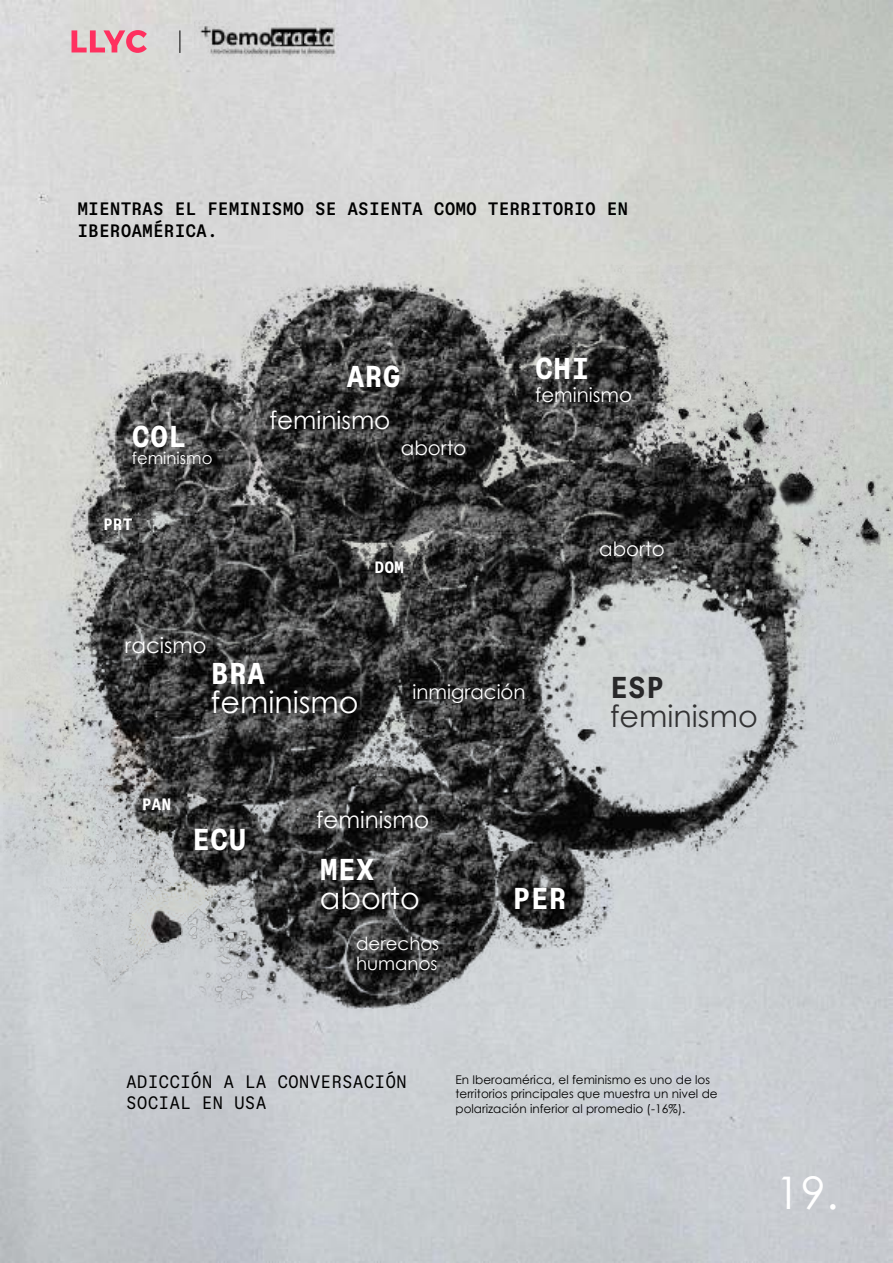
<style>
.page{position:relative;width:893px;height:1263px;background:#fff}
.page>*{position:absolute;margin:0;border:0;box-sizing:border-box;transform-origin:0 0}
.t1{font:45px "Century Gothic";color:#fff}
.t2{font:700 30.15px "Auger Mono";color:#fff}
.t3{font:30.15px "Century Gothic";color:#fff}
.t4{font:30.15px "Century Gothic";color:#333334}
.t5{font:700 30.15px "Auger Mono";color:#282829}
.t6{font:24.75px "Century Gothic";color:#fff}
.t7{font:23.1px "Century Gothic";color:#fff}
.t8{font:21.45px "Century Gothic";color:#fff}
.t9{font:19.8px "Century Gothic";color:#fff}
.t10{font:18.15px/19.8px "Century Gothic";color:#fff}
.t11{font:500 18px/21.6px "Auger Mono";color:#000}
.t12{font:18px/21.6px "Auger Mono";color:#000}
.t13{font:700 16.5px "Auger Mono";color:#fff}
.t14{font:16.5px "Century Gothic";color:#fff}
.t15{font:12px/14.4px "Century Gothic";color:#000}
</style>
<div class="page">
<img style="left:0;top:0;width:893px;height:1263px">
<img style="left:3px;top:265px;width:890px;height:743px">
<svg style="left:180px;top:30px;width:1px;height:23px"></svg>
<svg style="left:72px;top:30px;width:75px;height:23px;background:#ea8d9f"></svg>
<img style="left:195px;top:21px;width:147px;height:38px">
<h3 class="t11" style="left:77px;top:198px;width:552px">MIENTRAS EL FEMINISMO SE ASIENTA COMO TERRITORIO EN<br>IBEROAMÉRICA.</h3>
<h2 class="t2" style="left:132px;top:419px;width:56px">COL</h2>
<h3 class="t14" style="left:132px;top:451px;width:82px">feminismo</h3>
<h3 class="t13" style="left:103px;top:514px;width:31px">PRT</h3>
<h3 class="t8" style="left:125px;top:637px;width:83px">racismo</h3>
<h2 class="t2" style="left:347px;top:359px;width:56px">ARG</h2>
<h2 class="t2" style="left:535px;top:351px;width:56px">CHI</h2>
<h3 class="t9" style="left:535px;top:387px;width:98px">feminismo</h3>
<h3 class="t6" style="left:269px;top:410px;width:123px">feminismo</h3>
<h3 class="t9" style="left:401px;top:439px;width:67px">aborto</h3>
<h3 class="t13" style="left:374px;top:558px;width:31px">DOM</h3>
<h3 class="t9" style="left:599px;top:540px;width:67px">aborto</h3>
<h2 class="t2" style="left:211px;top:656px;width:56px">BRA</h2>
<h2 class="t3" style="left:211px;top:689px;width:149px">feminismo</h2>
<h3 class="t9" style="left:413px;top:683px;width:115px">inmigración</h3>
<h3 class="t13" style="left:142px;top:795px;width:31px">PAN</h3>
<h2 class="t2" style="left:192px;top:822px;width:56px">ECU</h2>
<h3 class="t7" style="left:316px;top:810px;width:114px">feminismo</h3>
<h2 class="t2" style="left:320px;top:852px;width:56px">MEX</h2>
<h2 class="t3" style="left:320px;top:885px;width:102px">aborto</h2>
<h3 class="t10" style="left:356px;top:935px;width:85px">derechos humanos</h3>
<h2 class="t2" style="left:513px;top:881px;width:56px">PER</h2>
<h2 class="t5" style="left:610px;top:670px;width:56px">ESP</h2>
<h2 class="t4" style="left:610px;top:704px;width:149px">feminismo</h2>
<h3 class="t12" style="left:126px;top:1070px;width:282px">ADICCIÓN A LA CONVERSACIÓN<br>SOCIAL EN USA</h3>
<p class="t15" style="left:455px;top:1073px;width:264px">En Iberoamérica, el feminismo es uno de los territorios principales que muestra un nivel de polarización inferior al promedio (-16%).</p>
<h1 class="t1" style="left:775px;top:1174px;width:65px">19.</h1>
</div>
